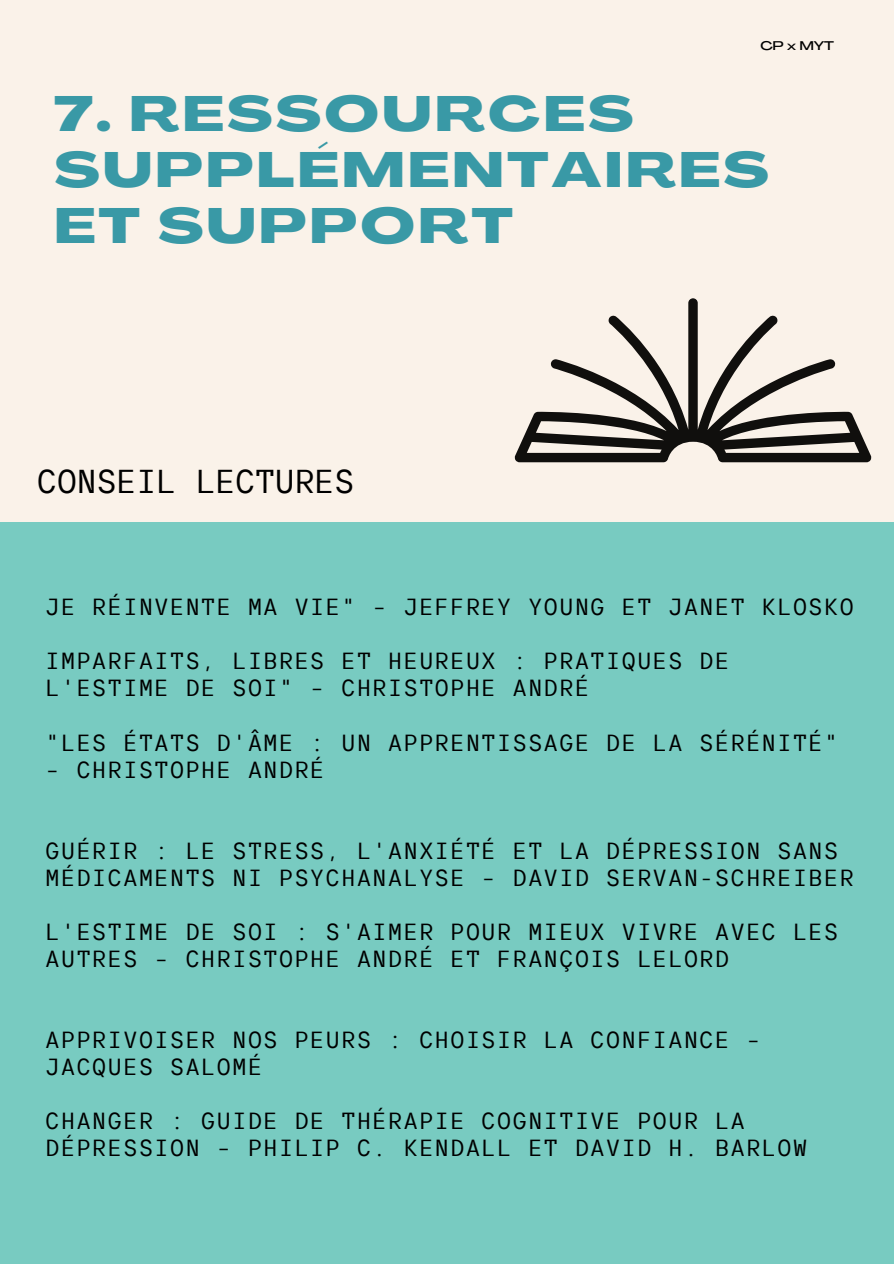
<style>
.page{position:relative;width:894px;height:1264px;background:#fff}
.page>*{position:absolute;margin:0;border:0;box-sizing:border-box;transform-origin:0 0}
.t1{font:800 48.9px/56.2px "Agrandir Grand";letter-spacing:.07em;color:#3999a6}
.t2{font:33px "TT Interphases Mono";color:#000}
.t3{font:23.25px/27px "TT Interphases Mono";letter-spacing:.07em;color:#000}
.t4{font:500 12.45px "Agrandir Grand";color:#000}
</style>
<div class="page">
<div style="left:0;top:0;width:893px;height:1263px;background:#faf2e9"></div>
<div style="left:0;top:523px;width:893px;height:740px;background:#78cbc1"></div>
<svg style="left:514px;top:298px;width:357px;height:164px"></svg>
<p class="t4" style="left:760px;top:41px;width:75px">CP x MYT</p>
<h1 class="t1" style="left:54px;top:90px;width:715px">7. RESSOURCES<br>SUPPLÉMENTAIRES<br>ET SUPPORT</h1>
<h2 class="t2" style="left:37px;top:461px;width:318px">CONSEIL LECTURES</h2>
<p class="t3" style="left:46px;top:593px;width:809px">JE RÉINVENTE MA VIE" – JEFFREY YOUNG ET JANET KLOSKO</p>
<h3 class="t3" style="left:46px;top:647px;width:684px">IMPARFAITS, LIBRES ET HEUREUX : PRATIQUES DE<br>L'ESTIME DE SOI" – CHRISTOPHE ANDRÉ</h3>
<h3 class="t3" style="left:46px;top:728px;width:793px">"LES ÉTATS D'ÂME : UN APPRENTISSAGE DE LA SÉRÉNITÉ"</h3>
<h3 class="t3" style="left:46px;top:755px;width:280px">– CHRISTOPHE ANDRÉ</h3>
<h3 class="t3" style="left:46px;top:836px;width:809px">GUÉRIR : LE STRESS, L'ANXIÉTÉ ET LA DÉPRESSION SANS<br>MÉDICAMENTS NI PSYCHANALYSE – DAVID SERVAN-SCHREIBER</h3>
<h3 class="t3" style="left:46px;top:917px;width:793px">L'ESTIME DE SOI : S'AIMER POUR MIEUX VIVRE AVEC LES<br>AUTRES – CHRISTOPHE ANDRÉ ET FRANÇOIS LELORD</h3>
<h3 class="t3" style="left:46px;top:1025px;width:716px">APPRIVOISER NOS PEURS : CHOISIR LA CONFIANCE –<br>JACQUES SALOMÉ</h3>
<h3 class="t3" style="left:46px;top:1106px;width:762px">CHANGER : GUIDE DE THÉRAPIE COGNITIVE POUR LA<br>DÉPRESSION – PHILIP C. KENDALL ET DAVID H. BARLOW</h3>
</div>
